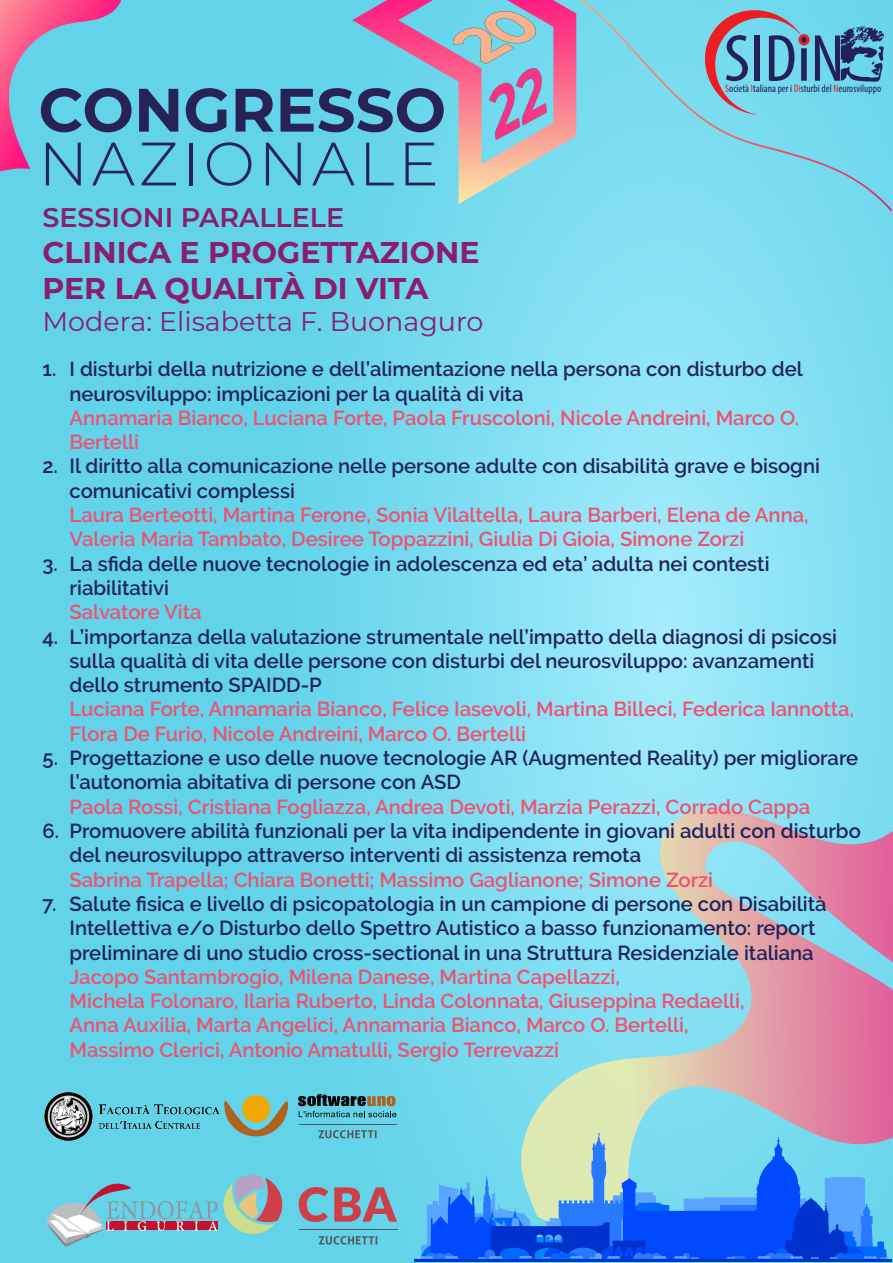
<style>
.page{position:relative;width:893px;height:1263px;background:#fff}
.page>*{position:absolute;margin:0;border:0;box-sizing:border-box;transform-origin:0 0}
.t1{font:700 61.2px "Montserrat";color:#282356}
.t2{font:300 61.2px "Montserrat";letter-spacing:.06em;color:#282356}
.t3{font:700 30px "Montserrat";color:#881e6d}
.t4{font:27px "Montserrat";color:#881e6d}
.t5{font:600 27px "Montserrat";color:#881e6d}
.t6{font:600 20.25px/24.3px "Raleway";color:#21245a}
.t7{font:600 20.25px/24.3px "Raleway";color:#f05171}
.t8{font:condensed 10.8px "Myriad Pro";color:#24215a}
.s1{color:#ee1d23}
.s2{color:#f05171}
.s3{color:#21245a}
</style>
<div class="page">
<img style="left:0;top:0;width:893px;height:1263px">
<svg style="left:352px;top:1px;width:208px;height:203px;background:#94bbd1"></svg>
<img style="left:453px;top:12px;width:82px;height:51px">
<img style="left:490px;top:68px;width:56px;height:72px">
<svg style="left:0;top:1px;width:125px;height:176px;background:#8ab0cf"></svg>
<svg style="left:560px;top:0;width:332px;height:211px;background:#7ed5e9"></svg>
<svg style="left:815px;top:26px;width:69px;height:56px;background:#4b83a8"></svg>
<svg style="left:699px;top:4px;width:108px;height:111px;background:#79adc4"></svg>
<div style="left:798px;top:34px;width:12px;height:12px;border:3px solid #ee1d23;border-radius:50%"></div>
<svg style="left:518px;top:808px;width:375px;height:417px;background:#acc4d2"></svg>
<svg style="left:420px;top:1133px;width:468px;height:126px;background:#529ce9"></svg>
<hr style="left:415px;top:1259px;width:477px;height:3px;background:#0031cc">
<img style="left:44px;top:1092px;width:175px;height:48px">
<svg style="left:46px;top:1173px;width:240px;height:73px;background:#82becc"></svg>
<svg style="left:299px;top:1187px;width:29px;height:35px"></svg>
<svg style="left:334px;top:1187px;width:63px;height:35px;background:#9e8190"></svg>
<svg style="left:319px;top:1236px;width:58px;height:8px"></svg>
<hr style="left:299px;top:1230px;width:98px;height:1px;background:#575756">
<div style="left:242px;top:1095px;width:28px;height:27px;background:#f1a701;border-radius:50%"></div>
<svg style="left:224px;top:1100px;width:64px;height:37px"></svg>
<svg style="left:298px;top:1094px;width:98px;height:23px;background:#4e8b92"></svg>
<svg style="left:318px;top:1130px;width:58px;height:8px"></svg>
<hr style="left:299px;top:1124px;width:97px;height:1px;background:#575756">
<h1 class="t1" style="left:38px;top:66px;width:409px">CONGRESSO</h1>
<h1 class="t2" style="left:38px;top:122px;width:402px">NAZIONALE</h1>
<p class="t8" style="left:725px;top:82px;width:157px"><span class="s1">S</span>ocietà <span class="s1">I</span>taliana per i <span class="s1">Di</span>sturbi del <span class="s1">N</span>eurosviluppo</p>
<p class="t5" style="left:43px;top:198px;width:303px">SESSIONI PARALLELE</p>
<p class="t3" style="left:43px;top:230px;width:438px">CLINICA E PROGETTAZIONE</p>
<p class="t3" style="left:43px;top:266px;width:387px">PER LA QUALITÀ DI VITA</p>
<p class="t4" style="left:43px;top:303px;width:442px">Modera: Elisabetta F. Buonaguro</p>
<p class="t6" style="left:70px;top:357px;width:735px;text-indent:-27px">1. I disturbi della nutrizione e dell’alimentazione nella persona con disturbo del neurosviluppo: implicazioni per la qualità di vita<br><span class="s2">Annamaria Bianco, Luciana Forte, Paola Fruscoloni, Nicole Andreini, Marco O.<br>Bertelli</span></p>
<p class="t7" style="left:70px;top:454px;width:752px;text-indent:-27px"><span class="s3">2. Il diritto alla comunicazione nelle persone adulte con disabilità grave e bisogni comunicativi complessi<br></span>Laura Berteotti, Martina Ferone, Sonia Vilaltella, Laura Barberi, Elena de Anna, Valeria Maria Tambato, Desiree Toppazzini, Giulia Di Gioia, Simone Zorzi</p>
<p class="t6" style="left:70px;top:551px;width:702px;text-indent:-27px">3. La sfida delle nuove tecnologie in adolescenza ed eta’ adulta nei contesti riabilitativi<br><span class="s2">Salvatore Vita</span></p>
<p class="t6" style="left:70px;top:624px;width:786px;text-indent:-27px">4. L’importanza della valutazione strumentale nell’impatto della diagnosi di psicosi sulla qualità di vita delle persone con disturbi del neurosviluppo: avanzamenti dello strumento SPAIDD-P<br><span class="s2">Luciana Forte, Annamaria Bianco, Felice Iasevoli, Martina Billeci, Federica Iannotta, Flora De Furio, Nicole Andreini, Marco O. Bertelli</span></p>
<p class="t6" style="left:70px;top:746px;width:790px;text-indent:-27px">5. Progettazione e uso delle nuove tecnologie AR (Augmented Reality) per migliorare l’autonomia abitativa di persone con ASD<br><span class="s2">Paola Rossi, Cristiana Fogliazza, Andrea Devoti, Marzia Perazzi, Corrado Cappa</span></p>
<p class="t6" style="left:70px;top:819px;width:793px;text-indent:-27px">6. Promuovere abilità funzionali per la vita indipendente in giovani adulti con disturbo del neurosviluppo attraverso interventi di assistenza remota<br><span class="s2">Sabrina Trapella; Chiara Bonetti; Massimo Gaglianone; Simone Zorzi</span></p>
<p class="t7" style="left:70px;top:892px;width:759px;text-indent:-27px"><span class="s3">7. Salute fisica e livello di psicopatologia in un campione di persone con Disabilità Intellettiva e/o Disturbo dello Spettro Autistico a basso funzionamento: report preliminare di uno studio cross-sectional in una Struttura Residenziale italiana </span>Jacopo Santambrogio, Milena Danese, Martina Capellazzi,<br>Michela Folonaro, Ilaria Ruberto, Linda Colonnata, Giuseppina Redaelli,<br>Anna Auxilia, Marta Angelici, Annamaria Bianco, Marco O. Bertelli,<br>Massimo Clerici, Antonio Amatulli, Sergio Terrevazzi</p>
</div>
